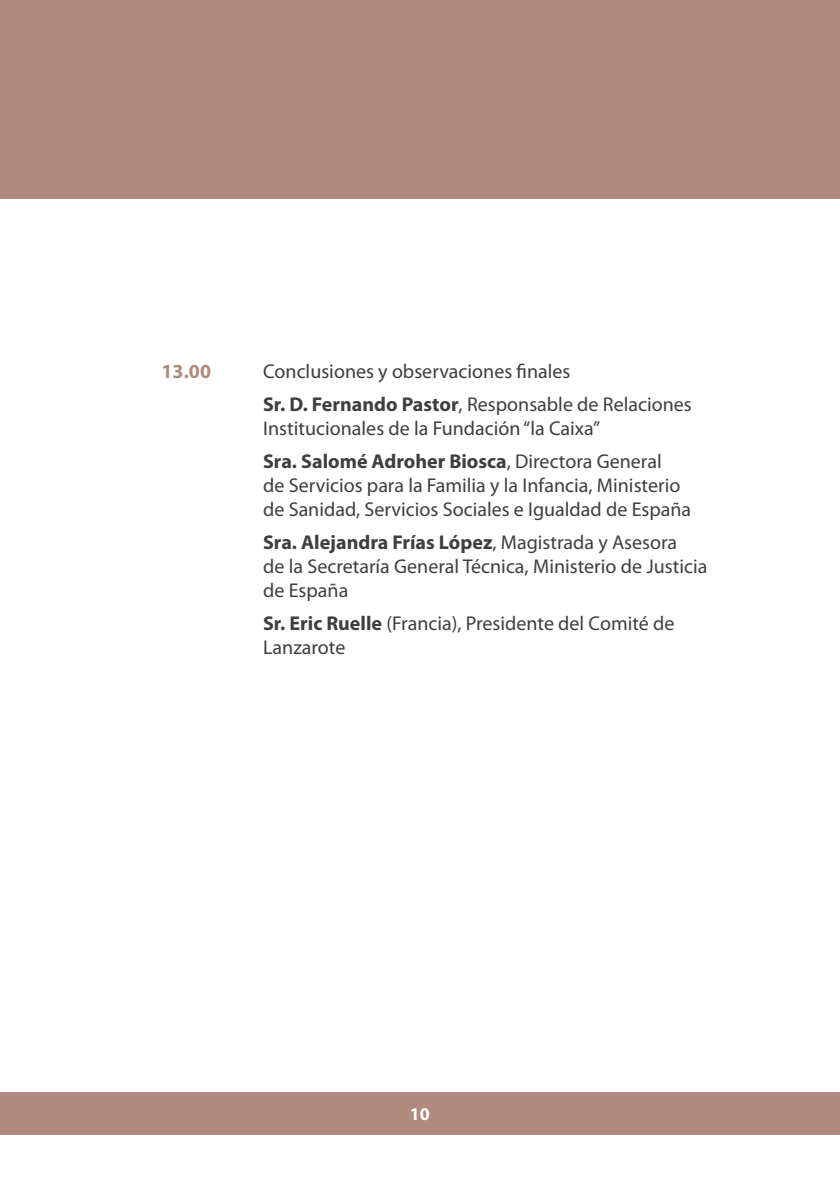
<style>
.page{position:relative;width:840px;height:1191px;background:#fff}
.page>*{position:absolute;margin:0;border:0;box-sizing:border-box;transform-origin:0 0}
.t1{font:20px/24px "Myriad Pro";color:#3e3d40}
.t2{font:700 20px "Myriad Pro";color:#b08a7d}
.t3{font:700 18px "Myriad Pro";color:#fff}
.s1{font-weight:700}
</style>
<div class="page">
<div style="left:0;top:1091px;width:839px;height:43px;background:#b08a7d"></div>
<div style="left:0;top:0;width:839px;height:198px;background:#b08a7d"></div>
<p class="t2" style="left:161px;top:358px;width:51px">13.00</p>
<p class="t1" style="left:263px;top:354px;width:430px;line-height:33px">Conclusiones y observaciones finales<br><span class="s1">Sr. D. Fernando Pastor</span>, Responsable de Relaciones</p>
<p class="t1" style="left:263px;top:411px;width:400px;line-height:33px">Institucionales de la Fundación “la Caixa”<br><span class="s1">Sra. Salomé Adroher Biosca</span>, Directora General</p>
<p class="t1" style="left:263px;top:473px;width:429px">de Servicios para la Familia y la Infancia, Ministerio de Sanidad, Servicios Sociales e Igualdad de España</p>
<p class="t1" style="left:263px;top:530px;width:445px"><span class="s1">Sra. Alejandra Frías López</span>, Magistrada y Asesora<br>de la Secretaría General Técnica, Ministerio de Justicia de España</p>
<p class="t1" style="left:263px;top:611px;width:412px"><span class="s1">Sr. Eric Ruelle</span> (Francia), Presidente del Comité de<br>Lanzarote</p>
<p class="t3" style="left:410px;top:1102px;width:21px">10</p>
</div>
